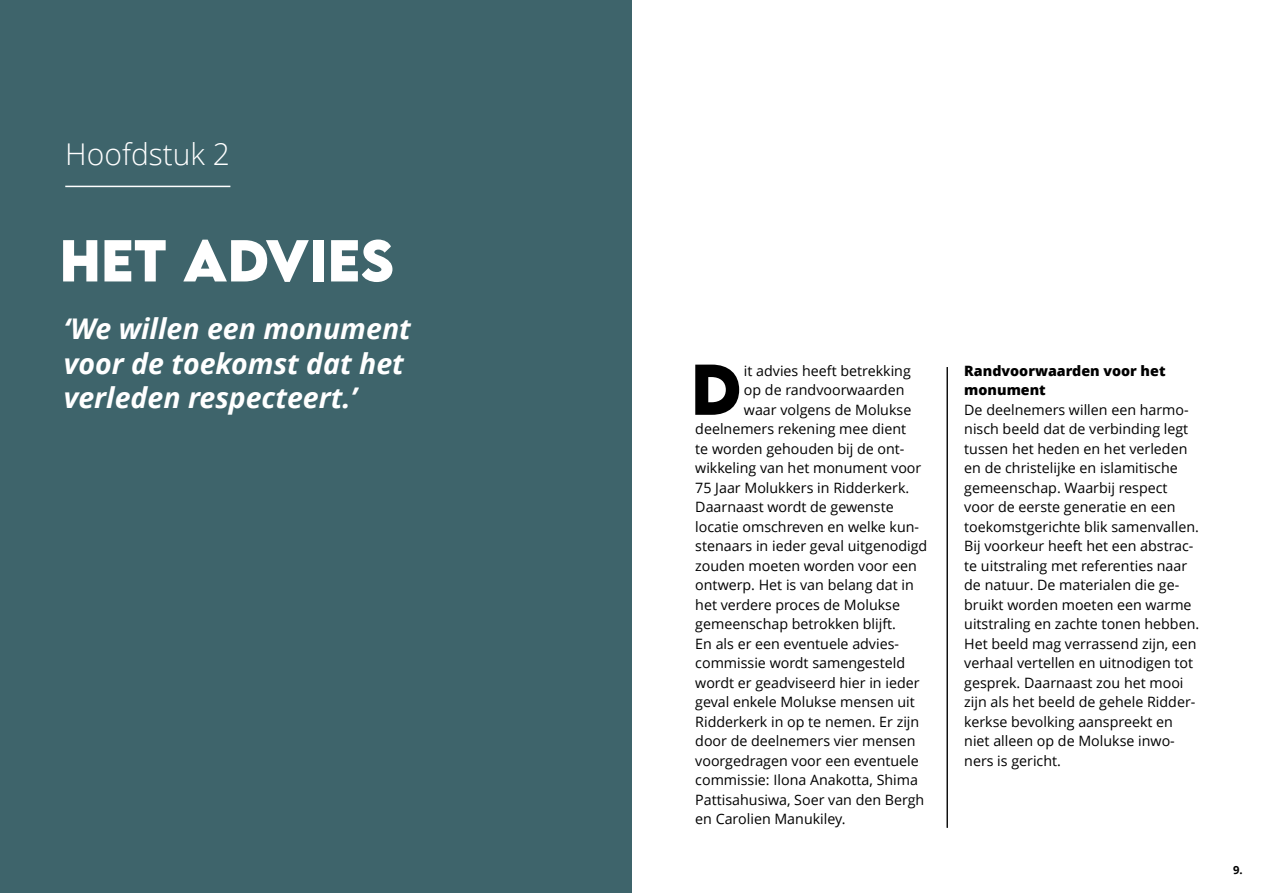
<style>
.page{position:relative;width:1263px;height:893px;background:#fff}
.page>*{position:absolute;margin:0;border:0;box-sizing:border-box;transform-origin:0 0}
.t1{font:700 63.75px "LEMONMILK";color:#000}
.t2{font:700 52.5px "LEMONMILK";color:#fff}
.t3{font:300 30px "Open Sans";color:#fff}
.t4{font:italic 700 28.5px/34.5px "Open Sans";color:#fff}
.t5{font:14.25px/19.5px "Open Sans";color:#000}
.t6{font:800 14.25px/19.5px "Open Sans";color:#000}
.t7{font:700 11.25px "Open Sans";color:#000}
</style>
<div class="page">
<hr style="left:947px;top:367px;width:1px;height:461px;background:#000">
<div style="left:0;top:0;width:631px;height:893px;background:#3e646b"></div>
<hr style="left:65px;top:186px;width:165px;height:1px;background:#fff">
<h3 class="t3" style="left:65px;top:133px;width:166px">Hoofdstuk 2</h3>
<h2 class="t2" style="left:60px;top:225px;width:336px">HET ADVIES</h2>
<h3 class="t4" style="left:64px;top:311px;width:349px">‘We willen een monument voor de toekomst dat het verleden respecteert.’</h3>
<h1 class="t1" style="left:691px;top:346px;width:45px">D</h1>
<p class="t5" style="left:744px;top:360px;width:168px">it advies heeft betrekking</p>
<p class="t5" style="left:744px;top:380px;width:162px">op de randvoorwaarden</p>
<p class="t5" style="left:744px;top:399px;width:169px">waar volgens de Molukse</p>
<p class="t5" style="left:695px;top:419px;width:213px">deelnemers rekening mee dient</p>
<p class="t5" style="left:695px;top:438px;width:211px">te worden gehouden bij de ont-</p>
<p class="t5" style="left:695px;top:458px;width:228px">wikkeling van het monument voor</p>
<p class="t5" style="left:695px;top:477px;width:215px">75 Jaar Molukkers in Ridderkerk.</p>
<p class="t5" style="left:695px;top:497px;width:200px">Daarnaast wordt de gewenste</p>
<p class="t5" style="left:695px;top:516px;width:225px">locatie omschreven en welke kun-</p>
<p class="t5" style="left:695px;top:536px;width:233px">stenaars in ieder geval uitgenodigd</p>
<p class="t5" style="left:695px;top:555px;width:223px">zouden moeten worden voor een</p>
<p class="t5" style="left:695px;top:575px;width:220px">ontwerp. Het is van belang dat in</p>
<p class="t5" style="left:695px;top:594px;width:206px">het verdere proces de Molukse</p>
<p class="t5" style="left:695px;top:614px;width:202px">gemeenschap betrokken blijft.</p>
<p class="t5" style="left:695px;top:633px;width:205px">En als er een eventuele advies-</p>
<p class="t5" style="left:695px;top:653px;width:211px">commissie wordt samengesteld</p>
<p class="t5" style="left:695px;top:672px;width:226px">wordt er geadviseerd hier in ieder</p>
<p class="t5" style="left:695px;top:692px;width:221px">geval enkele Molukse mensen uit</p>
<p class="t5" style="left:695px;top:711px;width:226px">Ridderkerk in op te nemen. Er zijn</p>
<p class="t5" style="left:695px;top:731px;width:222px">door de deelnemers vier mensen</p>
<p class="t5" style="left:695px;top:750px;width:225px">voorgedragen voor een eventuele</p>
<p class="t5" style="left:695px;top:770px;width:224px">commissie: Ilona Anakotta, Shima</p>
<p class="t5" style="left:695px;top:789px;width:231px">Pattisahusiwa, Soer van den Bergh</p>
<p class="t5" style="left:695px;top:809px;width:152px">en Carolien Manukiley.</p>
<p class="t6" style="left:964px;top:360px;width:203px">Randvoorwaarden voor het monument</p>
<p class="t5" style="left:964px;top:399px;width:236px">De deelnemers willen een harmo&shy;nisch beeld dat de verbinding legt tussen het heden en het verleden en de christelijke en islamitische gemeenschap. Waarbij respect voor de eerste generatie en een toekomstgerichte blik samenvallen.<br>Bij voorkeur heeft het een abstrac&shy;te uitstraling met referenties naar de natuur. De materialen die ge&shy;bruikt worden moeten een warme uitstraling en zachte tonen hebben.<br>Het beeld mag verrassend zijn, een verhaal vertellen en uitnodigen tot gesprek. Daarnaast zou het mooi zijn als het beeld de gehele Ridder&shy;kerkse bevolking aanspreekt en niet alleen op de Molukse inwo&shy;ners is gericht.</p>
<p class="t7" style="left:1233px;top:862px;width:11px">9.</p>
</div>
